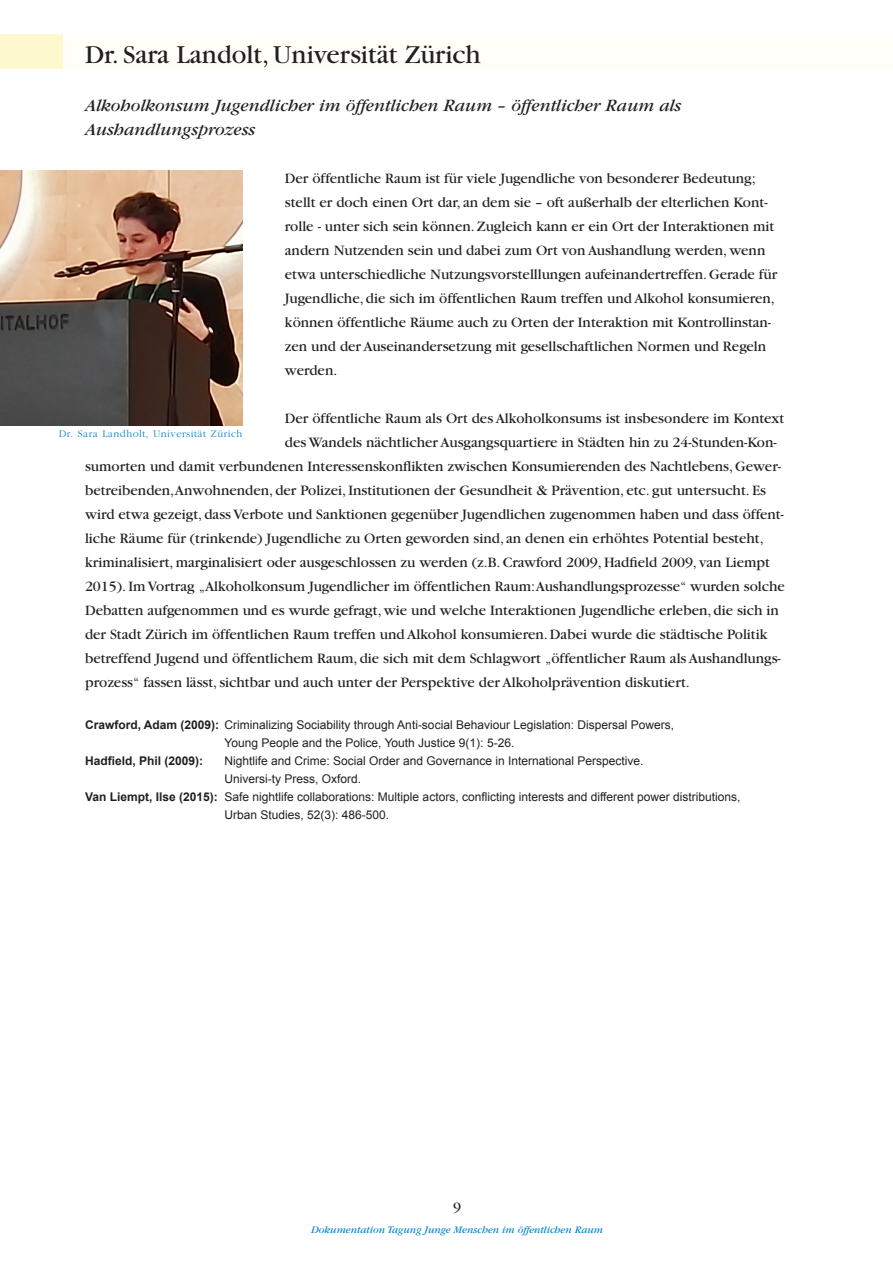
<style>
.page{position:relative;width:893px;height:1263px;background:#fff}
.page>*{position:absolute;margin:0;border:0;box-sizing:border-box;transform-origin:0 0}
.t1{font:27px "Garamond";color:#231f20}
.t2{font:italic 18px/24px "Garamond";color:#231f20}
.t3{font:15px/24px "Garamond";color:#231f20}
.t4{font:12px/18px "Arial";color:#231f20}
.t5{font:700 12px "Arial";color:#231f20}
.t6{font:italic 10.5px "Garamond";color:#0084ca}
.t7{font:300 10.5px "Garamond";letter-spacing:.05em;color:#0084ca}
.s1{font-weight:700}
</style>
<div class="page">
<div style="left:0;top:34px;width:64px;height:34px;background:#fef8ce"></div>
<div style="left:64px;top:34px;width:829px;height:34px;background:#fffef8"></div>
<img style="left:0;top:170px;width:242px;height:255px">
<h1 class="t1" style="left:85px;top:41px;width:397px">Dr. Sara Landolt, Universität Zürich</h1>
<p class="t2" style="left:85px;top:94px;width:598px">Alkoholkonsum Jugendlicher im öffentlichen Raum – öffentlicher Raum als<br>Aushandlungsprozess</p>
<p class="t3" style="left:285px;top:167px;width:494px">Der öffentliche Raum ist für viele Jugendliche von besonderer Bedeutung; stellt er doch einen Ort dar, an dem sie – oft außerhalb der elterlichen Kont&shy;rolle - unter sich sein können. Zugleich kann er ein Ort der Interaktionen mit andern Nutzenden sein und dabei zum Ort von Aushandlung werden, wenn etwa unterschiedliche Nutzungsvorstelllungen aufeinandertreffen. Gerade für Jugendliche, die sich im öffentlichen Raum treffen und Alkohol konsumieren, können öffentliche Räume auch zu Orten der Interaktion mit Kontrollinstan&shy;zen und der Auseinandersetzung mit gesellschaftlichen Normen und Regeln werden.</p>
<p class="t3" style="left:285px;top:407px;width:501px">Der öffentliche Raum als Ort des Alkoholkonsums ist insbesondere im Kontext</p>
<p class="t3" style="left:285px;top:431px;width:493px">des Wandels nächtlicher Ausgangsquartiere in Städten hin zu 24-Stunden-Kon-</p>
<p class="t3" style="left:85px;top:455px;width:698px">sumorten und damit verbundenen Interessenskonflikten zwischen Konsumierenden des Nachtlebens, Gewer-</p>
<p class="t3" style="left:85px;top:479px;width:682px">betreibenden,Anwohnenden, der Polizei, Institutionen der Gesundheit &amp; Prävention, etc. gut untersucht. Es</p>
<p class="t3" style="left:85px;top:503px;width:700px">wird etwa gezeigt, dass Verbote und Sanktionen gegenüber Jugendlichen zugenommen haben und dass öffent-</p>
<p class="t3" style="left:85px;top:527px;width:680px">liche Räume für (trinkende) Jugendliche zu Orten geworden sind, an denen ein erhöhtes Potential besteht,</p>
<p class="t3" style="left:85px;top:551px;width:686px">kriminalisiert, marginalisiert oder ausgeschlossen zu werden (z.B. Crawford 2009, Hadfield 2009, van Liempt</p>
<p class="t3" style="left:85px;top:575px;width:701px">2015). Im Vortrag „Alkoholkonsum Jugendlicher im öffentlichen Raum:Aushandlungsprozesse“ wurden solche</p>
<p class="t3" style="left:85px;top:599px;width:695px">Debatten aufgenommen und es wurde gefragt, wie und welche Interaktionen Jugendliche erleben, die sich in</p>
<p class="t3" style="left:85px;top:623px;width:684px">der Stadt Zürich im öffentlichen Raum treffen und Alkohol konsumieren. Dabei wurde die städtische Politik</p>
<p class="t3" style="left:85px;top:647px;width:697px">betreffend Jugend und öffentlichem Raum, die sich mit dem Schlagwort „öffentlicher Raum als Aushandlungs-</p>
<p class="t3" style="left:85px;top:671px;width:606px">prozess“ fassen lässt, sichtbar und auch unter der Perspektive der Alkoholprävention diskutiert.</p>
<p class="t4" style="left:225px;top:716px;width:451px;text-indent:-140px"><span class="s1">Crawford, Adam (2009):</span> Criminalizing Sociability through Anti-social Behaviour Legislation: Dispersal Powers,<br>Young People and the Police, Youth Justice 9(1): 5-26.</p>
<p class="t5" style="left:85px;top:753px;width:120px">Hadfield, Phil (2009):</p>
<p class="t4" style="left:225px;top:752px;width:420px">Nightlife and Crime: Social Order and Governance in International Perspective.</p>
<p class="t4" style="left:225px;top:770px;width:138px">Universi-ty Press, Oxford.</p>
<p class="t4" style="left:85px;top:788px;width:657px"><span class="s1">Van Liempt, Ilse (2015):</span> Safe nightlife collaborations: Multiple actors, conflicting interests and different power distributions,</p>
<p class="t4" style="left:225px;top:806px;width:166px">Urban Studies, 52(3): 486-500.</p>
<p class="t7" style="left:59px;top:429px;width:185px">Dr. Sara Landholt, Universität Zürich</p>
<p class="t3" style="left:453px;top:1196px;width:9px">9</p>
<p class="t6" style="left:311px;top:1224px;width:294px">Dokumentation Tagung Junge Menschen im öffentlichen Raum</p>
</div>
